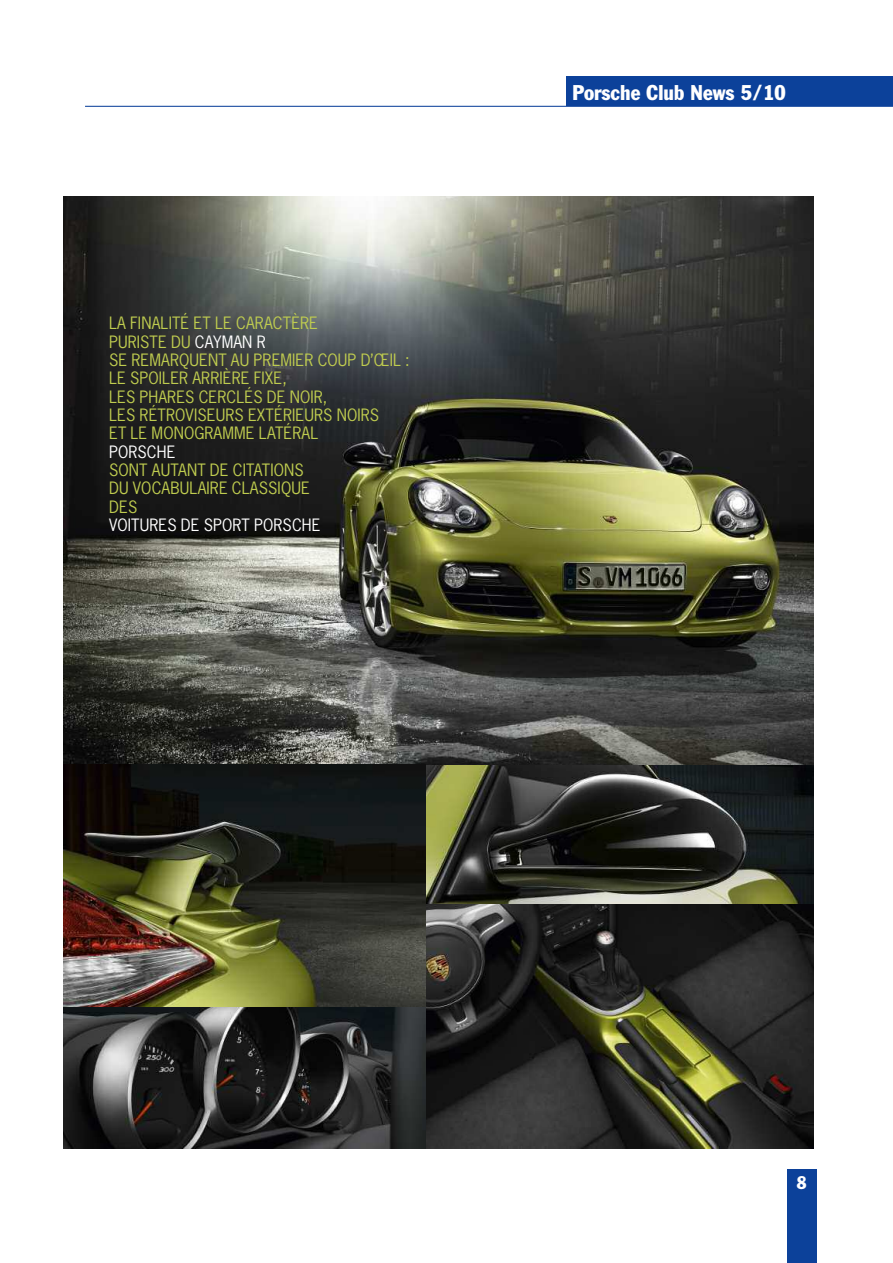
<style>
.page{position:relative;width:893px;height:1263px;background:#fff}
.page>*{position:absolute;margin:0;border:0;box-sizing:border-box;transform-origin:0 0}
.t1{font:condensed 21px "Franklin Gothic";color:#fff}
.t2{font:condensed 18px "Franklin Gothic";color:#fff}
.t3{font:16.05px/18.3px "News Gothic";letter-spacing:.01em;color:#bfcc4f}
.t4{font:16.05px "News Gothic";letter-spacing:.01em;color:#fff}
.s1{color:#fff}
</style>
<div class="page">
<div style="left:567px;top:77px;width:326px;height:29px;background:#0c419a"></div>
<div style="left:787px;top:1169px;width:29px;height:94px;background:#0c419a"></div>
<hr style="left:85px;top:106px;width:808px;height:1px;background:#0c419a">
<img style="left:64px;top:196px;width:750px;height:569px">
<img style="left:425px;top:903px;width:389px;height:245px">
<img style="left:425px;top:765px;width:389px;height:138px">
<img style="left:64px;top:764px;width:361px;height:243px">
<img style="left:64px;top:1007px;width:361px;height:141px">
<p class="t3" style="left:109px;top:315px;width:302px">LA FINALITÉ ET LE CARACTÈRE<br>PURISTE DU <span class="s1">CAYMAN R<br></span>SE REMARQUENT AU PREMIER COUP D’ŒIL :<br>LE SPOILER ARRIÈRE FIXE,<br>LES PHARES CERCLÉS DE NOIR,<br>LES RÉTROVISEURS EXTÉRIEURS NOIRS<br>ET LE MONOGRAMME LATÉRAL</p>
<p class="t4" style="left:109px;top:443px;width:68px">PORSCHE</p>
<p class="t3" style="left:109px;top:461px;width:202px">SONT AUTANT DE CITATIONS<br>DU VOCABULAIRE CLASSIQUE<br>DES</p>
<p class="t4" style="left:109px;top:516px;width:213px">VOITURES DE SPORT PORSCHE</p>
<h1 class="t1" style="left:572px;top:85px;width:215px">Porsche Club News 5/10</h1>
<p class="t2" style="left:797px;top:1176px;width:11px">8</p>
</div>
